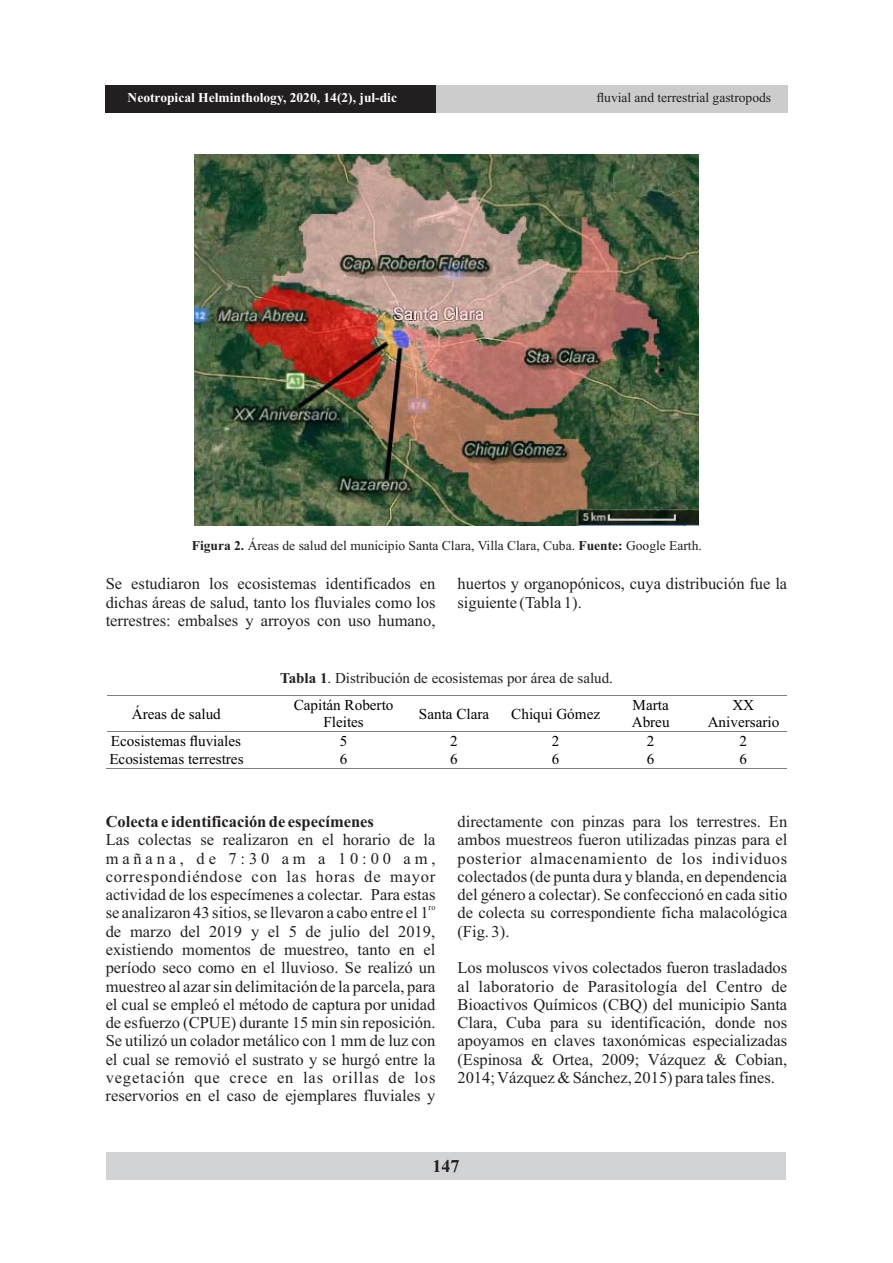
<style>
.page{position:relative;width:893px;height:1263px;background:#fff}
.page>*{position:absolute;margin:0;border:0;box-sizing:border-box;transform-origin:0 0}
.t1{font:700 18px "Times New Roman";color:#231f20}
.t2{font:16.5px/18.3px "Times New Roman";color:#231f20;text-align:justify}
.t3{font:700 16.5px "Times New Roman";color:#231f20}
.t4{font:15.15px/17.4px "Times New Roman";color:#000;text-align:center}
.t5{font:15px "Times New Roman";color:#231f20}
.t6{font:13.5px "Times New Roman";color:#231f20}
.t7{font:700 13.5px "Times New Roman";color:#fff}
.t8{font:8.25px "Times New Roman";color:#231f20}
.s1{font-weight:700}
</style>
<div class="page">
<div style="left:107px;top:1152px;width:679px;height:28px;background:#d1d3d4"></div>
<img style="left:194px;top:155px;width:504px;height:370px">
<hr style="left:107px;top:695px;width:190px;height:1px;background:#7f7f7f">
<hr style="left:297px;top:695px;width:131px;height:1px;background:#7f7f7f">
<hr style="left:406px;top:695px;width:94px;height:1px;background:#7f7f7f">
<hr style="left:501px;top:695px;width:107px;height:1px;background:#7f7f7f">
<hr style="left:608px;top:695px;width:83px;height:1px;background:#7f7f7f">
<hr style="left:692px;top:695px;width:95px;height:1px;background:#7f7f7f">
<hr style="left:107px;top:731px;width:190px;height:1px;background:#7f7f7f">
<hr style="left:297px;top:731px;width:131px;height:1px;background:#7f7f7f">
<hr style="left:406px;top:731px;width:94px;height:1px;background:#7f7f7f">
<hr style="left:501px;top:731px;width:107px;height:1px;background:#7f7f7f">
<hr style="left:608px;top:731px;width:83px;height:1px;background:#7f7f7f">
<hr style="left:692px;top:731px;width:95px;height:1px;background:#7f7f7f">
<hr style="left:106px;top:768px;width:191px;height:1px;background:#7f7f7f">
<hr style="left:296px;top:768px;width:132px;height:1px;background:#7f7f7f">
<hr style="left:404px;top:768px;width:96px;height:1px;background:#7f7f7f">
<hr style="left:500px;top:768px;width:108px;height:1px;background:#7f7f7f">
<hr style="left:607px;top:768px;width:84px;height:1px;background:#7f7f7f">
<hr style="left:691px;top:768px;width:96px;height:1px;background:#7f7f7f">
<div style="left:106px;top:85px;width:681px;height:28px;background:#ccc"></div>
<div style="left:106px;top:85px;width:330px;height:28px;background:#231f20"></div>
<p class="t7" style="left:128px;top:93px;width:271px">Neotropical Helminthology, 2020, 14(2), jul-dic</p>
<p class="t6" style="left:597px;top:93px;width:176px">fluvial and terrestrial gastropods</p>
<p class="t6" style="left:192px;top:540px;width:511px"><span class="s1">Figura 2.</span> Áreas de salud del municipio Santa Clara, Villa Clara, Cuba. <span class="s1">Fuente:</span> Google Earth.</p>
<p class="t2" style="left:106px;top:576px;width:331px">Se estudiaron los ecosistemas identificados en dichas áreas de salud, tanto los fluviales como los terrestres: embalses y arroyos con uso humano,</p>
<p class="t2" style="left:457px;top:576px;width:331px">huertos y organopónicos, cuya distribución fue la siguiente (Tabla 1).</p>
<p class="t5" style="left:280px;top:672px;width:334px"><span class="s1">Tabla 1</span>. Distribución de ecosistemas por área de salud.</p>
<p class="t4" style="left:132px;top:706px;width:91px">Áreas de salud</p>
<p class="t4" style="left:294px;top:697px;width:101px">Capitán Roberto<br>Fleites</p>
<p class="t4" style="left:419px;top:706px;width:72px">Santa Clara</p>
<p class="t4" style="left:511px;top:706px;width:90px">Chiqui Gómez</p>
<p class="t4" style="left:632px;top:697px;width:39px;text-align:left">Marta<br>Abreu</p>
<p class="t4" style="left:708px;top:697px;width:73px">XX<br>Aniversario</p>
<p class="t4" style="left:111px;top:733px;width:132px">Ecosistemas fluviales</p>
<p class="t4" style="left:340px;top:733px;width:9px">5</p>
<p class="t4" style="left:450px;top:733px;width:9px">2</p>
<p class="t4" style="left:552px;top:733px;width:9px">2</p>
<p class="t4" style="left:647px;top:733px;width:9px">2</p>
<p class="t4" style="left:740px;top:733px;width:9px">2</p>
<p class="t4" style="left:109px;top:751px;width:136px">Ecosistemas terrestres</p>
<p class="t4" style="left:340px;top:751px;width:9px">6</p>
<p class="t4" style="left:450px;top:751px;width:9px">6</p>
<p class="t4" style="left:552px;top:751px;width:9px">6</p>
<p class="t4" style="left:647px;top:751px;width:9px">6</p>
<p class="t4" style="left:740px;top:751px;width:9px">6</p>
<p class="t3" style="left:106px;top:816px;width:270px">Colecta e identificación de especímenes</p>
<p class="t2" style="left:106px;top:832px;width:331px">Las colectas se realizaron en el horario de la mañana, de 7:30 am a 10:00 am, correspondiéndose con las horas de mayor actividad de los especímenes a colectar. Para estas</p>
<p class="t8" style="left:429px;top:904px;width:8px">ro</p>
<p class="t2" style="left:106px;top:905px;width:331px;text-align:left">se analizaron 43 sitios, se llevaron a cabo entre el 1 de marzo del 2019 y el 5 de julio del 2019, existiendo momentos de muestreo, tanto en el período seco como en el lluvioso. Se realizó un muestreo al azar sin delimitación de la parcela, para el cual se empleó el método de captura por unidad de esfuerzo (CPUE) durante 15 min sin reposición.<br>Se utilizó un colador metálico con 1 mm de luz con el cual se removió el sustrato y se hurgó entre la vegetación que crece en las orillas de los reservorios en el caso de ejemplares fluviales y</p>
<p class="t2" style="left:457px;top:814px;width:331px">directamente con pinzas para los terrestres. En ambos muestreos fueron utilizadas pinzas para el posterior almacenamiento de los individuos colectados (de punta dura y blanda, en dependencia del género a colectar). Se confeccionó en cada sitio de colecta su correspondiente ficha malacológica (Fig. 3).</p>
<p class="t2" style="left:457px;top:960px;width:331px">Los moluscos vivos colectados fueron trasladados al laboratorio de Parasitología del Centro de Bioactivos Químicos (CBQ) del municipio Santa Clara, Cuba para su identificación, donde nos apoyamos en claves taxonómicas especializadas (Espinosa &amp; Ortea, 2009; Vázquez &amp; Cobian, 2014; Vázquez &amp; Sánchez, 2015) para tales fines.</p>
<p class="t1" style="left:433px;top:1160px;width:28px">147</p>
</div>
